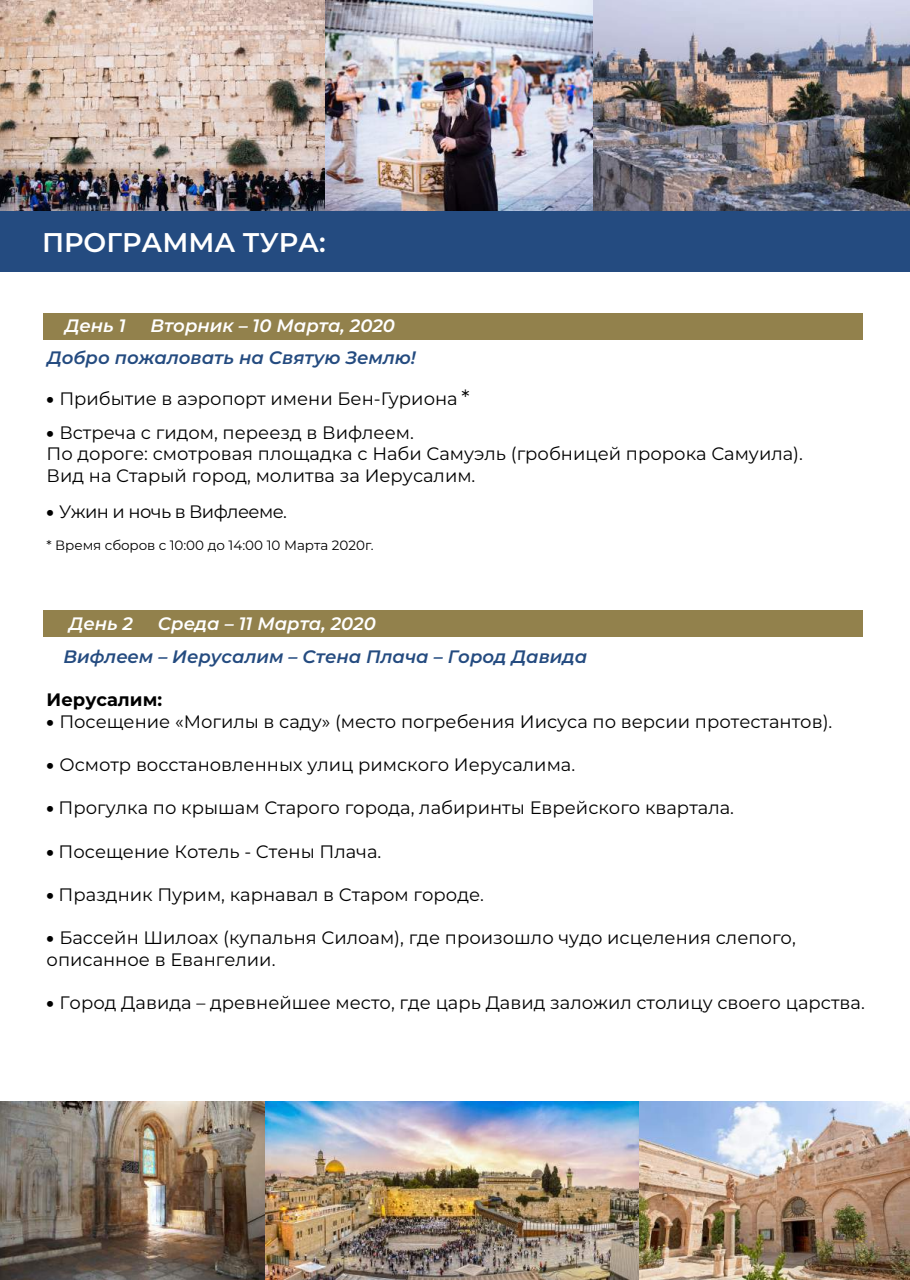
<style>
.page{position:relative;width:910px;height:1280px;background:#fff}
.page>*{position:absolute;margin:0;border:0;box-sizing:border-box;transform-origin:0 0}
.t1{font:600 27px "Montserrat";color:#fff}
.t2{font:21px "Montserrat";color:#000}
.t3{font:18px/21.6px "Montserrat";color:#000}
.t4{font:italic 600 18px "Montserrat";color:#244b80}
.t5{font:italic 600 18px "Montserrat";color:#fff}
.t6{font:18px "Montserrat";letter-spacing:-.035em;color:#000}
.t7{font:700 18px "Montserrat";color:#000}
.t8{font:13.5px "Montserrat";color:#000}
.s1{font-weight:900}
</style>
<div class="page">
<div style="left:44px;top:313px;width:819px;height:27px;background:#92814c"></div>
<div style="left:44px;top:610px;width:819px;height:26px;background:#92814c"></div>
<div style="left:0;top:210px;width:910px;height:62px;background:#244b80"></div>
<img style="left:0;top:1101px;width:266px;height:179px">
<img style="left:266px;top:1101px;width:643px;height:179px">
<img style="left:324px;top:0;width:270px;height:210px">
<img style="left:0;top:0;width:324px;height:210px">
<img style="left:594px;top:0;width:316px;height:210px">
<h1 class="t1" style="left:42px;top:223px;width:285px">ПРОГРАММА ТУРА:</h1>
<p class="t5" style="left:65px;top:313px;width:62px">День 1</p>
<p class="t5" style="left:150px;top:313px;width:246px">Вторник – 10 Марта, 2020</p>
<p class="t4" style="left:47px;top:345px;width:370px">Добро пожаловать на Святую Землю!</p>
<p class="t2" style="left:461px;top:383px;width:10px">*</p>
<p class="t3" style="left:47px;top:387px;width:413px"><span class="s1">•</span> Прибытие в аэропорт имени Бен-Гуриона</p>
<p class="t3" style="left:47px;top:421px;width:758px"><span class="s1">•</span> Встреча с гидом, переезд в Вифлеем.<br>По дороге: смотровая площадка с Наби Самуэль (гробницей пророка Самуила).<br>Вид на Старый город, молитва за Иерусалим.</p>
<p class="t6" style="left:47px;top:499px;width:242px"><span class="s1">•</span> Ужин и ночь в Вифлееме.</p>
<p class="t8" style="left:47px;top:536px;width:329px">* Время сборов с 10:00 до 14:00 10 Марта 2020г.</p>
<p class="t5" style="left:69px;top:610px;width:66px">День 2</p>
<p class="t5" style="left:158px;top:610px;width:219px">Среда – 11 Марта, 2020</p>
<p class="t4" style="left:63px;top:643px;width:525px">Вифлеем – Иерусалим – Стена Плача – Город Давида</p>
<p class="t7" style="left:47px;top:687px;width:117px">Иерусалим:</p>
<p class="t3" style="left:47px;top:710px;width:787px"><span class="s1">•</span> Посещение «Могилы в саду» (место погребения Иисуса по версии протестантов).</p>
<p class="t3" style="left:47px;top:753px;width:530px"><span class="s1">•</span> Осмотр восстановленных улиц римского Иерусалима.</p>
<p class="t3" style="left:47px;top:796px;width:689px"><span class="s1">•</span> Прогулка по крышам Старого города, лабиринты Еврейского квартала.</p>
<p class="t3" style="left:47px;top:840px;width:336px"><span class="s1">•</span> Посещение Котель - Стены Плача.</p>
<p class="t3" style="left:47px;top:883px;width:439px"><span class="s1">•</span> Праздник Пурим, карнавал в Старом городе.</p>
<p class="t3" style="left:47px;top:926px;width:751px"><span class="s1">•</span> Бассейн Шилоах (купальня Силоам), где произошло чудо исцеления слепого, описанное в Евангелии.</p>
<p class="t3" style="left:47px;top:991px;width:820px"><span class="s1">•</span> Город Давида – древнейшее место, где царь Давид заложил столицу своего царства.</p>
</div>
